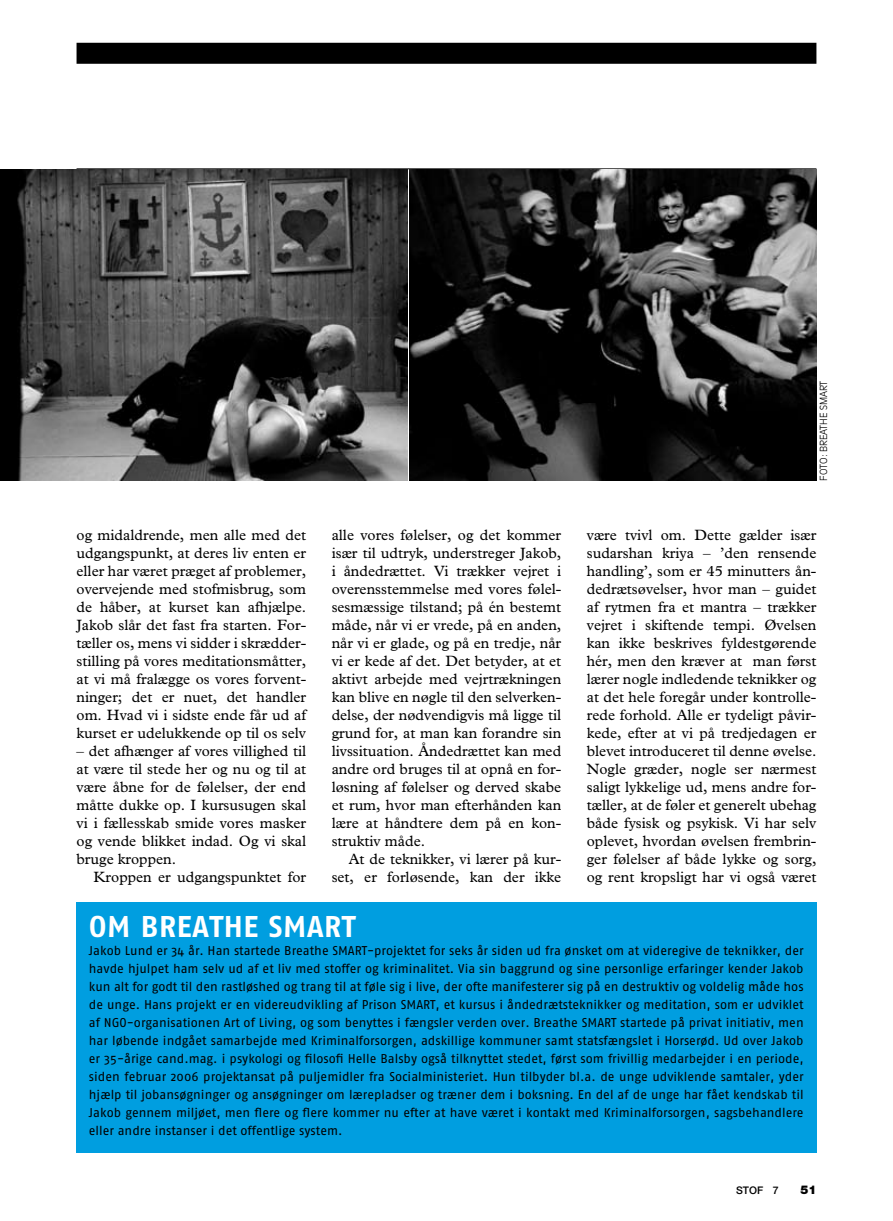
<style>
.page{position:relative;width:893px;height:1221px;background:#fff}
.page>*{position:absolute;margin:0;border:0;box-sizing:border-box;transform-origin:0 0}
.t1{font:30px "Fago No Bold Caps";color:#fff}
.t2{font:15px/18px "Plantin";color:#000;text-align:justify}
.t3{font:12.75px/18px "Fago No";color:#000;text-align:justify}
.t4{font:900 12px "Helvetica Neue";color:#000}
.t5{font:500 10.5px "Helvetica Neue";color:#000}
.t6{font:300 9.75px "Antique Olive";color:#000}
</style>
<div class="page">
<div style="left:77px;top:43px;width:739px;height:21px;background:#000"></div>
<hr style="left:77px;top:168px;width:739px;height:1px;background:#000">
<div style="left:76px;top:901px;width:740px;height:251px;background:#009ee0"></div>
<img style="left:0;top:169px;width:407px;height:311px">
<img style="left:409px;top:169px;width:407px;height:311px">
<p class="t2" style="left:77px;top:526px;width:231px">og midaldrende, men alle med det udgangspunkt, at deres liv enten er eller har været præget af problemer, overvejende med stofmisbrug, som de håber, at kurset kan afhjælpe.<br>Jakob slår det fast fra starten. For&shy;tæller os, mens vi sidder i skrædder&shy;stilling på vores meditationsmåtter, at vi må fralægge os vores forvent&shy;ninger; det er nuet, det handler om. Hvad vi i sidste ende får ud af kurset er udelukkende op til os selv</p>
<p class="t2" style="left:77px;top:742px;width:231px">– det afhænger af vores villighed til at være til stede her og nu og til at være åbne for de følelser, der end måtte dukke op. I kursusugen skal vi i fællesskab smide vores masker og vende blikket indad. Og vi skal bruge kroppen.</p>
<p class="t2" style="left:94px;top:868px;width:214px">Kroppen er udgangspunktet for</p>
<p class="t2" style="left:332px;top:526px;width:231px">alle vores følelser, og det kommer især til udtryk, understreger Jakob, i åndedrættet. Vi trækker vejret i overensstemmelse med vores følel&shy;sesmæssige tilstand; på én bestemt måde, når vi er vrede, på en anden, når vi er glade, og på en tredje, når vi er kede af det. Det betyder, at et aktivt arbejde med vejrtrækningen kan blive en nøgle til den selverken&shy;delse, der nødvendigvis må ligge til grund for, at man kan forandre sin livssituation. Åndedrættet kan med andre ord bruges til at opnå en for&shy;løsning af følelser og derved skabe et rum, hvor man efterhånden kan lære at håndtere dem på en kon&shy;struktiv måde.</p>
<p class="t2" style="left:332px;top:850px;width:231px;text-align:right">At de teknikker, vi lærer på kur&shy;set, er forløsende, kan der ikke</p>
<p class="t6" style="left:818px;top:480px;width:101px;rotate:-90deg">foto: breathe smart</p>
<p class="t2" style="left:587px;top:526px;width:231px">være tvivl om. Dette gælder især sudarshan kriya – ’den rensende handling’, som er 45 minutters ån&shy;dedrætsøvelser, hvor man – guidet af rytmen fra et mantra – trækker vejret i skiftende tempi. Øvelsen kan ikke beskrives fyldestgørende hér, men den kræver at man først lærer nogle indledende teknikker og at det hele foregår under kontrolle&shy;rede forhold. Alle er tydeligt påvir&shy;kede, efter at vi på tredjedagen er blevet introduceret til denne øvelse.<br>Nogle græder, nogle ser nærmest saligt lykkelige ud, mens andre for&shy;tæller, at de føler et generelt ubehag både fysisk og psykisk. Vi har selv oplevet, hvordan øvelsen frembrin&shy;ger følelser af både lykke og sorg, og rent kropsligt har vi også været</p>
<h1 class="t1" style="left:89px;top:908px;width:213px">OM BREATHE SMART</h1>
<p class="t3" style="left:89px;top:940px;width:716px">Jakob Lund er 34 år. Han startede Breathe SMART-projektet for seks år siden ud fra ønsket om at videregive de teknikker, der havde hjulpet ham selv ud af et liv med stoffer og kriminalitet. Via sin baggrund og sine personlige erfaringer kender Jakob kun alt for godt til den rastløshed og trang til at føle sig i live, der ofte manifesterer sig på en destruktiv og voldelig måde hos de unge. Hans projekt er en videreudvikling af Prison SMART, et kursus i åndedrætsteknikker og meditation, som er udviklet af NGO-organisationen Art of Living, og som benyttes i fængsler verden over. Breathe SMART startede på privat initiativ, men har løbende indgået samarbejde med Kriminalforsorgen, adskillige kommuner samt statsfængslet i Horserød. Ud over Jakob er 35-årige cand.mag. i psykologi og filosofi Helle Balsby også tilknyttet stedet, først som frivillig medarbejder i en periode, siden februar 2006 projektansat på puljemidler fra Socialministeriet. Hun tilbyder bl.a. de unge udviklende samtaler, yder hjælp til jobansøgninger og ansøgninger om lærepladser og træner dem i boksning. En del af de unge har fået kendskab til Jakob gennem miljøet, men flere og flere kommer nu efter at have været i kontakt med Kriminalforsorgen, sagsbehandlere eller andre instanser i det offentlige system.</p>
<p class="t5" style="left:736px;top:1183px;width:44px">Stof 7</p>
<p class="t4" style="left:800px;top:1182px;width:18px">51</p>
</div>
